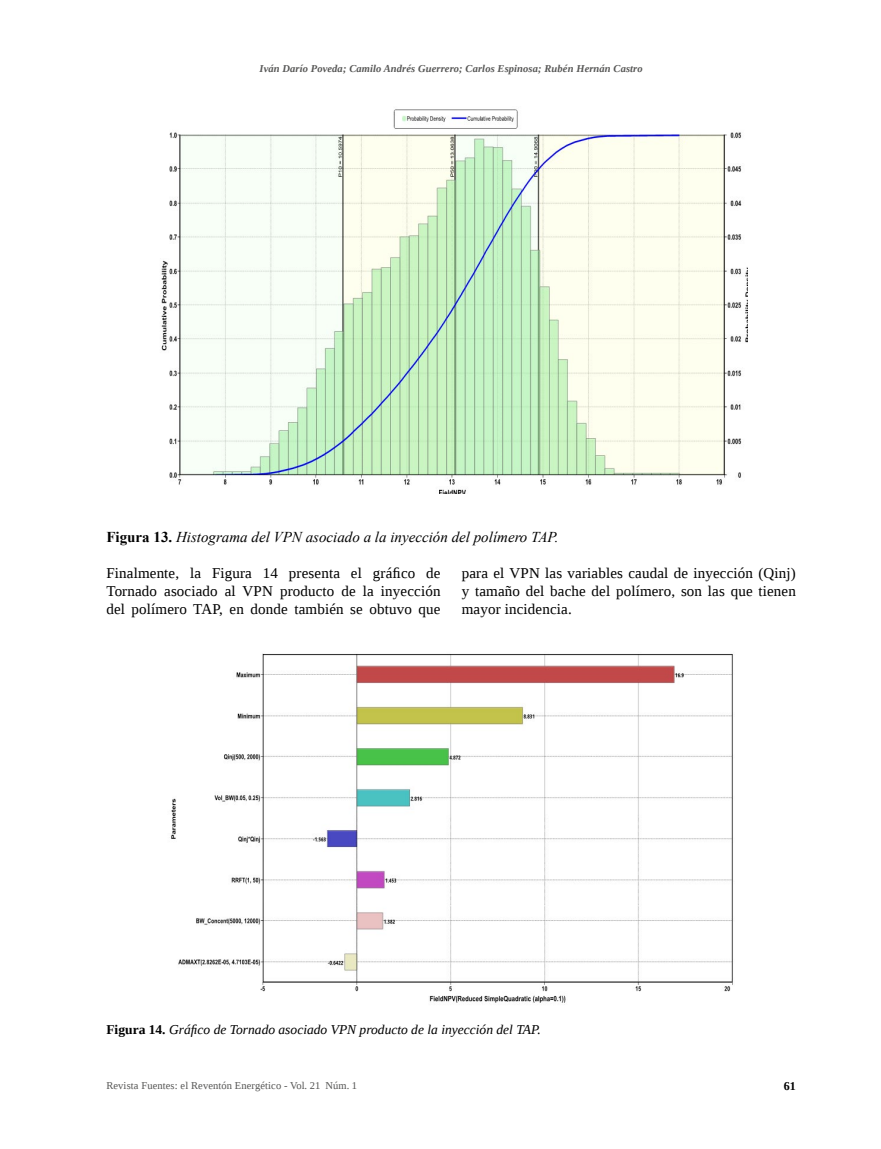
<style>
.page{position:relative;width:881px;height:1149px;background:#fff}
.page>*{position:absolute;margin:0;border:0;box-sizing:border-box;transform-origin:0 0}
.t1{font:15px/18px "Liberation Serif";letter-spacing:.01em;color:#000;text-align:justify}
.t2{font:italic 15px "Times New Roman";color:#000}
.t3{font:italic 13.5px "Liberation Serif";color:#000}
.t4{font:700 12px "Liberation Serif";color:#000}
.t5{font:italic 700 10.5px "Liberation Serif";letter-spacing:.01em;color:#575756}
.t6{font:10.5px "Liberation Serif";letter-spacing:.01em;color:#575756}
.s1{font-weight:700;font-style:normal}
.s2{font-weight:700}
</style>
<div class="page">
<img style="left:161px;top:109px;width:585px;height:385px">
<img style="left:171px;top:653px;width:562px;height:350px">
<p class="t5" style="left:259px;top:62px;width:384px">Iván Darío Poveda; Camilo Andrés Guerrero; Carlos Espinosa; Rubén Hernán Castro</p>
<p class="t2" style="left:106px;top:526px;width:453px"><span class="s1">Figura 13.</span> Histograma del VPN asociado a la inyección del polímero TAP.</p>
<p class="t1" style="left:106px;top:563px;width:335px">Finalmente, la Figura 14 presenta el gráfico de Tornado asociado al VPN producto de la inyección del polímero TAP, en donde también se obtuvo que</p>
<p class="t1" style="left:461px;top:563px;width:335px">para el VPN las variables caudal de inyección (Qinj) y tamaño del bache del polímero, son las que tienen mayor incidencia.</p>
<p class="t3" style="left:106px;top:1020px;width:436px"><span class="s1">Figura 14.</span> Gráfico de Tornado asociado VPN producto de la inyección del TAP.</p>
<p class="t6" style="left:106px;top:1077px;width:252px">Revista Fuentes: el Reventón Energético <span class="s2">-</span> Vol. 21 Núm. 1</p>
<p class="t4" style="left:783px;top:1077px;width:14px">61</p>
</div>
